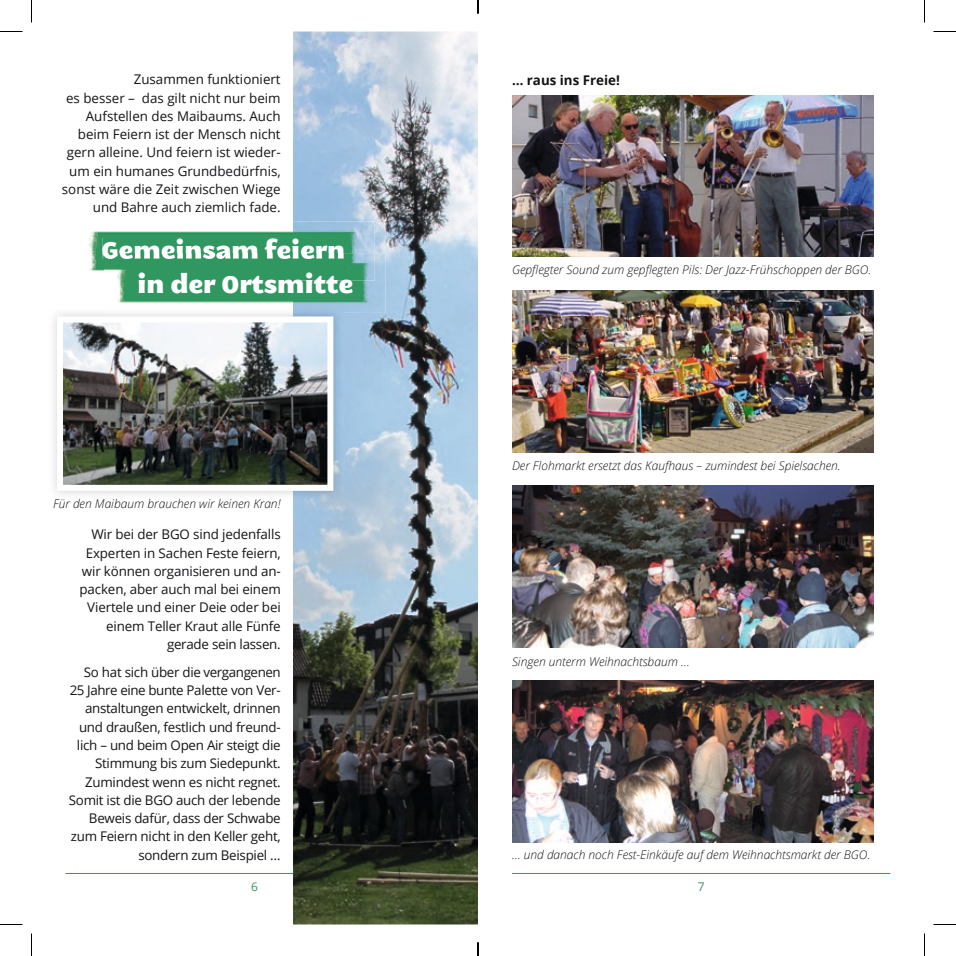
<style>
.page{position:relative;width:956px;height:956px;background:#fff}
.page>*{position:absolute;margin:0;border:0;box-sizing:border-box;transform-origin:0 0}
.t1{font:24px/34.3px "M Egalopolis Extra";color:#fff}
.t2{font:13.35px/18.3px "Open Sans";letter-spacing:-.01em;color:#151518;text-align:right}
.t3{font:700 13.35px "Open Sans";color:#151518}
.t4{font:italic 300 12px "Open Sans";color:#151518}
.t5{font:12px "Open Sans";color:#339761}
</style>
<div class="page">
<hr style="left:66px;top:873px;width:378px;height:1px;background:#339761">
<hr style="left:512px;top:873px;width:378px;height:1px;background:#339761">
<img style="left:293px;top:32px;width:185px;height:892px">
<img style="left:54px;top:312px;width:289px;height:188px">
<img style="left:64px;top:323px;width:262px;height:161px">
<div style="left:57px;top:316px;width:276px;height:175px;border:6px solid #fff"></div>
<img style="left:512px;top:290px;width:361px;height:162px">
<img style="left:512px;top:486px;width:361px;height:161px">
<img style="left:512px;top:681px;width:361px;height:161px">
<img style="left:512px;top:95px;width:361px;height:162px">
<img style="left:88px;top:221px;width:287px;height:50px">
<div style="left:102px;top:238px;width:242px;height:21px;background:#319761"></div>
<img style="left:105px;top:253px;width:280px;height:59px">
<img style="left:105px;top:253px;width:239px;height:6px">
<svg style="left:0;top:31px;width:22px;height:1px"></svg>
<svg style="left:933px;top:31px;width:23px;height:1px"></svg>
<svg style="left:0;top:924px;width:22px;height:1px"></svg>
<svg style="left:933px;top:924px;width:23px;height:1px"></svg>
<svg style="left:31px;top:0;width:1px;height:23px"></svg>
<svg style="left:31px;top:933px;width:1px;height:23px"></svg>
<svg style="left:924px;top:0;width:1px;height:23px"></svg>
<svg style="left:924px;top:933px;width:1px;height:23px"></svg>
<svg style="left:477px;top:0;width:2px;height:14px"></svg>
<svg style="left:477px;top:942px;width:2px;height:14px"></svg>
<p class="t2" style="left:62px;top:70px;width:220px">Zusammen funktioniert<br>es besser – das gilt nicht nur beim<br>Aufstellen des Maibaums. Auch beim Feiern ist der Mensch nicht gern alleine. Und feiern ist wieder&shy;um ein humanes Grundbedürfnis, sonst wäre die Zeit zwischen Wiege und Bahre auch ziemlich fade.</p>
<h1 class="t1" style="left:137px;top:232px;width:217px;text-indent:-36px">Gemeinsam feiern in der Ortsmitte</h1>
<p class="t4" style="left:53px;top:496px;width:229px">Für den Maibaum brauchen wir keinen Kran!</p>
<p class="t2" style="left:80px;top:525px;width:203px">Wir bei der BGO sind jedenfalls<br>Experten in Sachen Feste feiern, wir können organisieren und an&shy;packen, aber auch mal bei einem<br>Viertele und einer Deie oder bei einem Teller Kraut alle Fünfe gerade sein lassen.</p>
<p class="t2" style="left:69px;top:662px;width:213px">So hat sich über die vergangenen<br>25 Jahre eine bunte Palette von Ver&shy;anstaltungen entwickelt, drinnen und draußen, festlich und freund&shy;lich – und beim Open Air steigt die<br>Stimmung bis zum Siedepunkt.<br>Zumindest wenn es nicht regnet.<br>Somit ist die BGO auch der lebende<br>Beweis dafür, dass der Schwabe zum Feiern nicht in den Keller geht, sondern zum Beispiel …</p>
<p class="t5" style="left:251px;top:879px;width:8px">6</p>
<p class="t3" style="left:512px;top:71px;width:109px">… raus ins Freie!</p>
<p class="t4" style="left:512px;top:261px;width:361px">Gepflegter Sound zum gepflegten Pils: Der Jazz-Frühschoppen der BGO.</p>
<p class="t4" style="left:512px;top:458px;width:330px">Der Flohmarkt ersetzt das Kaufhaus – zumindest bei Spielsachen.</p>
<p class="t4" style="left:512px;top:653px;width:179px">Singen unterm Weihnachtsbaum …</p>
<p class="t4" style="left:512px;top:846px;width:360px">… und danach noch Fest-Einkäufe auf dem Weihnachtsmarkt der BGO.</p>
<p class="t5" style="left:698px;top:878px;width:8px">7</p>
</div>
